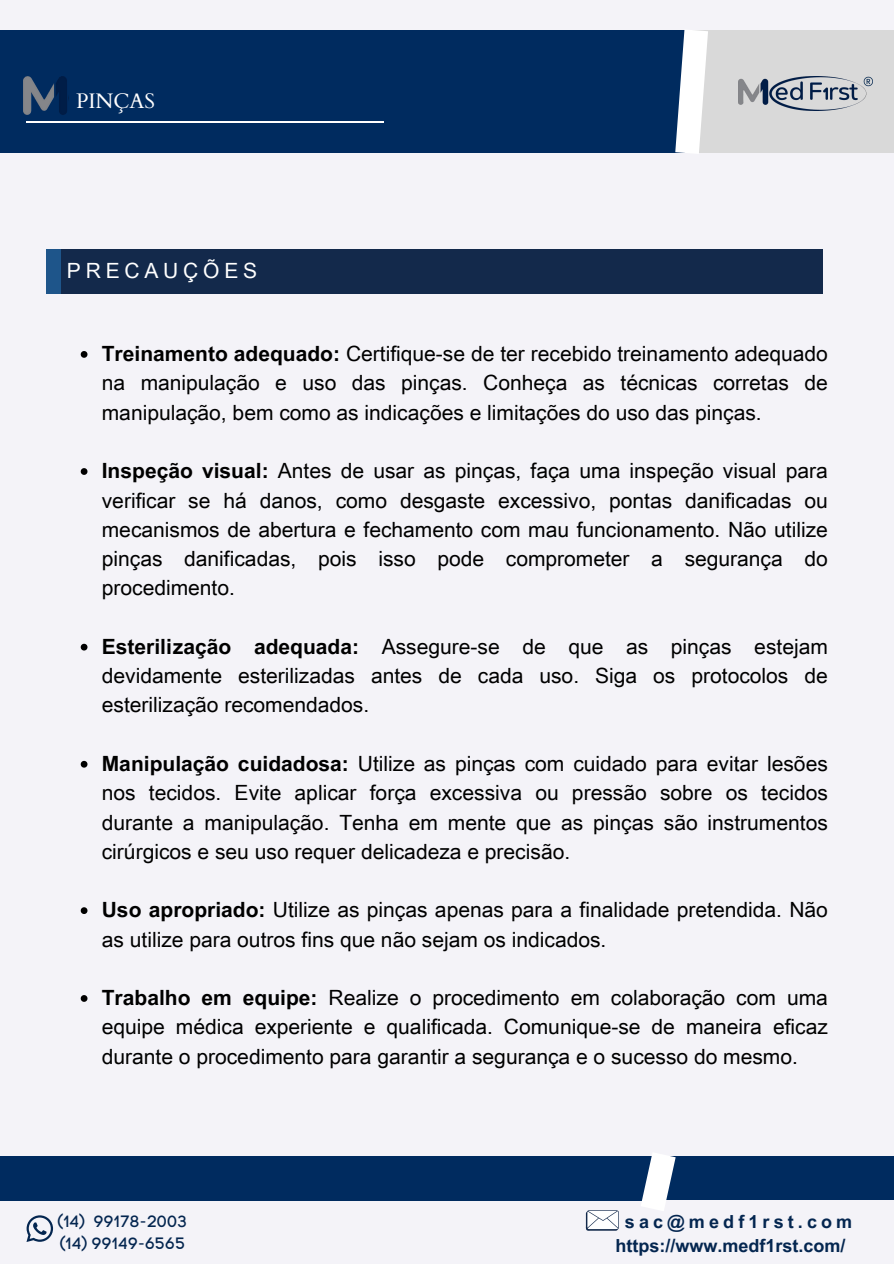
<style>
.page{position:relative;width:894px;height:1264px;background:#fff}
.page>*{position:absolute;margin:0;border:0;box-sizing:border-box;transform-origin:0 0}
.t1{font:21px/29.2px "Arial Unicode MS";color:#000;text-align:justify}
.t2{font:21px "Arial Unicode MS";letter-spacing:.23em;color:#fff}
.t3{font:21px "Cardo";color:#fff}
.t4{font:700 18px "Arial Unicode MS";color:#042650}
.t5{font:700 18px "Arial Unicode MS";letter-spacing:.23em;color:#042650}
.t6{font:16.35px "Code Pro Normal LC";color:#042650}
.s1{font-weight:700}
</style>
<div class="page">
<div style="left:0;top:0;width:893px;height:1263px;background:#f4f3f8"></div>
<div style="left:0;top:30px;width:694px;height:123px;background:#002b5f"></div>
<div style="left:0;top:1156px;width:656px;height:45px;background:#002b5f"></div>
<div style="left:653px;top:1156px;width:240px;height:44px;background:#002b5f"></div>
<div style="left:685px;top:30px;width:208px;height:123px;background:#d9d9d9"></div>
<svg style="left:675px;top:30px;width:33px;height:123px"></svg>
<svg style="left:641px;top:1153px;width:35px;height:58px"></svg>
<svg style="left:26px;top:1215px;width:27px;height:26px"></svg>
<svg style="left:585px;top:1210px;width:33px;height:20px"></svg>
<img style="left:738px;top:76px;width:134px;height:34px">
<img style="left:23px;top:76px;width:44px;height:39px">
<hr style="left:26px;top:121px;width:357px;height:1px;background:#fff">
<div style="left:46px;top:249px;width:18px;height:44px;background:#1e558a"></div>
<div style="left:61px;top:249px;width:762px;height:44px;background:#13294b"></div>
<svg style="left:81px;top:351px;width:6px;height:7px"></svg>
<svg style="left:81px;top:468px;width:6px;height:7px"></svg>
<svg style="left:81px;top:643px;width:6px;height:7px"></svg>
<svg style="left:81px;top:761px;width:6px;height:6px"></svg>
<svg style="left:81px;top:907px;width:6px;height:7px"></svg>
<svg style="left:81px;top:995px;width:6px;height:6px"></svg>
<h1 class="t3" style="left:76px;top:87px;width:80px">PINÇAS</h1>
<p class="t2" style="left:67px;top:255px;width:192px">PRECAUÇÕES</p>
<p class="t1" style="left:102px;top:338px;width:727px"><span class="s1">Treinamento adequado:</span> Certifique-se de ter recebido treinamento adequado na manipulação e uso das pinças. Conheça as técnicas corretas de manipulação, bem como as indicações e limitações do uso das pinças.</p>
<p class="t1" style="left:102px;top:455px;width:727px"><span class="s1">Inspeção visual:</span> Antes de usar as pinças, faça uma inspeção visual para verificar se há danos, como desgaste excessivo, pontas danificadas ou mecanismos de abertura e fechamento com mau funcionamento. Não utilize pinças danificadas, pois isso pode comprometer a segurança do procedimento.</p>
<p class="t1" style="left:102px;top:631px;width:727px"><span class="s1">Esterilização adequada:</span> Assegure-se de que as pinças estejam devidamente esterilizadas antes de cada uso. Siga os protocolos de esterilização recomendados.</p>
<p class="t1" style="left:102px;top:748px;width:727px"><span class="s1">Manipulação cuidadosa:</span> Utilize as pinças com cuidado para evitar lesões nos tecidos. Evite aplicar força excessiva ou pressão sobre os tecidos durante a manipulação. Tenha em mente que as pinças são instrumentos cirúrgicos e seu uso requer delicadeza e precisão.</p>
<p class="t1" style="left:102px;top:894px;width:727px"><span class="s1">Uso apropriado:</span> Utilize as pinças apenas para a finalidade pretendida. Não as utilize para outros fins que não sejam os indicados.</p>
<p class="t1" style="left:102px;top:982px;width:727px"><span class="s1">Trabalho em equipe:</span> Realize o procedimento em colaboração com uma equipe médica experiente e qualificada. Comunique-se de maneira eficaz durante o procedimento para garantir a segurança e o sucesso do mesmo.</p>
<h1 class="t6" style="left:58px;top:1210px;width:131px">(14) 99178-2003</h1>
<p class="t6" style="left:60px;top:1233px;width:127px">(14) 99149-6565</p>
<p class="t5" style="left:624px;top:1208px;width:229px">sac@medf1rst.com</p>
<p class="t4" style="left:615px;top:1232px;width:231px">https://www.medf1rst.com/</p>
</div>
